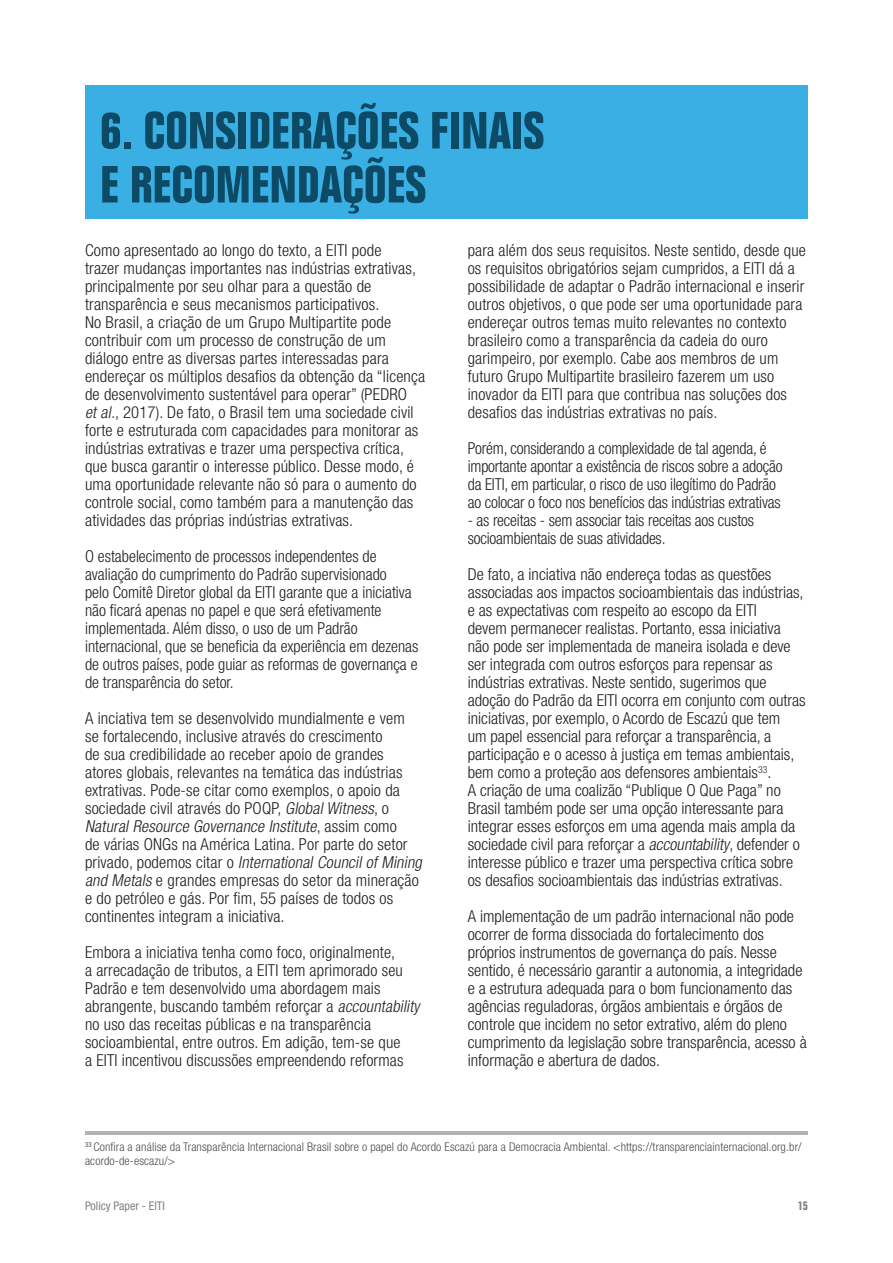
<style>
.page{position:relative;width:893px;height:1263px;background:#fff}
.page>*{position:absolute;margin:0;border:0;box-sizing:border-box;transform-origin:0 0}
.t1{font:700 condensed 51px "Folio";color:#0c4a66}
.t2{font:300 condensed 16.5px/18px "Helvetica Neue";letter-spacing:.01em;color:#231f20}
.t3{font:300 condensed 16.5px/18px "Helvetica Neue";letter-spacing:-.01em;color:#231f20}
.t4{font:300 condensed 12px/13.5px "Helvetica Neue LT Std";letter-spacing:.01em;color:#4b4c4d}
.t5{font:condensed 12px "Helvetica Neue";color:#808285}
.t6{font:700 condensed 12px "Folio";color:#808285}
.s1{font-style:italic}
</style>
<div class="page">
<div style="left:85px;top:85px;width:723px;height:134px;background:#39afe4"></div>
<hr style="left:85px;top:1132px;width:723px;height:3px;background:#b2b3b7">
<p class="t1" style="left:100px;top:102px;width:446px">6. CONSIDERAÇÕES FINAIS</p>
<p class="t1" style="left:100px;top:156px;width:328px">E RECOMENDAÇÕES</p>
<p class="t2" style="left:85px;top:241px;width:342px">Como apresentado ao longo do texto, a EITI pode<br>trazer mudanças importantes nas indústrias extrativas, principalmente por seu olhar para a questão de transparência e seus mecanismos participativos.<br>No Brasil, a criação de um Grupo Multipartite pode contribuir com um processo de construção de um diálogo entre as diversas partes interessadas para endereçar os múltiplos desafios da obtenção da “licença de desenvolvimento sustentável para operar” (PEDRO <span class="s1">et al.</span>, 2017). De fato, o Brasil tem uma sociedade civil forte e estruturada com capacidades para monitorar as indústrias extrativas e trazer uma perspectiva crítica, que busca garantir o interesse público. Desse modo, é uma oportunidade relevante não só para o aumento do controle social, como também para a manutenção das atividades das próprias indústrias extrativas.</p>
<p class="t2" style="left:85px;top:547px;width:335px">O estabelecimento de processos independentes de avaliação do cumprimento do Padrão supervisionado<br>pelo Comitê Diretor global da EITI garante que a iniciativa não ficará apenas no papel e que será efetivamente implementada. Além disso, o uso de um Padrão internacional, que se beneficia da experiência em dezenas de outros países, pode guiar as reformas de governança e de transparência do setor.</p>
<p class="t2" style="left:85px;top:709px;width:342px">A inciativa tem se desenvolvido mundialmente e vem<br>se fortalecendo, inclusive através do crescimento<br>de sua credibilidade ao receber apoio de grandes<br>atores globais, relevantes na temática das indústrias extrativas. Pode-se citar como exemplos, o apoio da sociedade civil através do POQP, <span class="s1">GlobalWitness</span>, o <span class="s1">Natural Resource Governance Institute</span>, a s s i m c o m o<br>de várias ONGs na América Latina. Por parte do setor<br>p r i v a d o , p o d e m o s c i t a r o <span class="s1">International Council of Mining and Metals</span> e grandes empresas do setor da mineração e do petróleo e gás. Por fim, 55 países de todos os continentes integram a iniciativa.</p>
<p class="t2" style="left:85px;top:943px;width:339px">Embora a iniciativa tenha como foco, originalmente,<br>a arrecadação de tributos, a EITI tem aprimorado seu Padrão e tem desenvolvido uma abordagem mais abrangente, buscando também reforçar a <span class="s1">accountability </span>no uso das receitas públicas e na transparência socioambiental, entre outros. Em adição, tem-se que<br>a EITI incentivou discussões empreendendo reformas</p>
<p class="t2" style="left:468px;top:241px;width:340px">para além dos seus requisitos. Neste sentido, desde que os requisitos obrigatórios sejam cumpridos, a EITI dá a possibilidade de adaptar o Padrão internacional e inserir outros objetivos, o que pode ser uma oportunidade para endereçar outros temas muito relevantes no contexto brasileiro como a transparência da cadeia do ouro garimpeiro, por exemplo. Cabe aos membros de um futuro Grupo Multipartite brasileiro fazerem um uso inovador da EITI para que contribua nas soluções dos desafios das indústrias extrativas no país.</p>
<p class="t3" style="left:468px;top:439px;width:316px">Porém, considerando a complexidade de tal agenda, é importante apontar a existência de riscos sobre a adoção da EITI, em particular, o risco de uso ilegítimo do Padrão ao colocar o foco nos benefícios das indústrias extrativas</p>
<p class="t3" style="left:468px;top:511px;width:288px">- as receitas - sem associar tais receitas aos custos socioambientais de suas atividades.</p>
<p class="t2" style="left:468px;top:565px;width:340px">De fato, a inciativa não endereça todas as questões associadas aos impactos socioambientais das indústrias, e as expectativas com respeito ao escopo da EITI<br>devem permanecer realistas. Portanto, essa iniciativa não pode ser implementada de maneira isolada e deve ser integrada com outros esforços para repensar as indústrias extrativas. Neste sentido, sugerimos que adoção do Padrão da EITI ocorra em conjunto com outras iniciativas, por exemplo, o Acordo de Escazú que tem<br>um papel essencial para reforçar a transparência, a participação e o acesso à justiça em temas ambientais, bem como a proteção aos defensores ambientais<sup>33</sup>.<br>A criação de uma coalizão “Publique O Que Paga” no Brasil também pode ser uma opção interessante para integrar esses esforços em uma agenda mais ampla da sociedade civil para reforçar a <span class="s1">accountability</span>, defender o interesse público e trazer uma perspectiva crítica sobre os desafios socioambientais das indústrias extrativas.</p>
<p class="t2" style="left:468px;top:907px;width:341px">A implementação de um padrão internacional não pode ocorrer de forma dissociada do fortalecimento dos próprios instrumentos de governança do país. Nesse sentido, é necessário garantir a autonomia, a integridade e a estrutura adequada para o bom funcionamento das agências reguladoras, órgãos ambientais e órgãos de controle que incidem no setor extrativo, além do pleno cumprimento da legislação sobre transparência, acesso à informação e abertura de dados.</p>
<p class="t4" style="left:85px;top:1140px;width:718px"><sup>33</sup> Confira a análise da Transparência Internacional Brasil sobre o papel do Acordo Escazú para a Democracia Ambiental. &lt;https://transparenciainternacional.org.br/ acordo-de-escazu/&gt;</p>
<p class="t5" style="left:85px;top:1199px;width:81px">Policy Paper - EITI</p>
<p class="t6" style="left:798px;top:1199px;width:12px">15</p>
</div>
